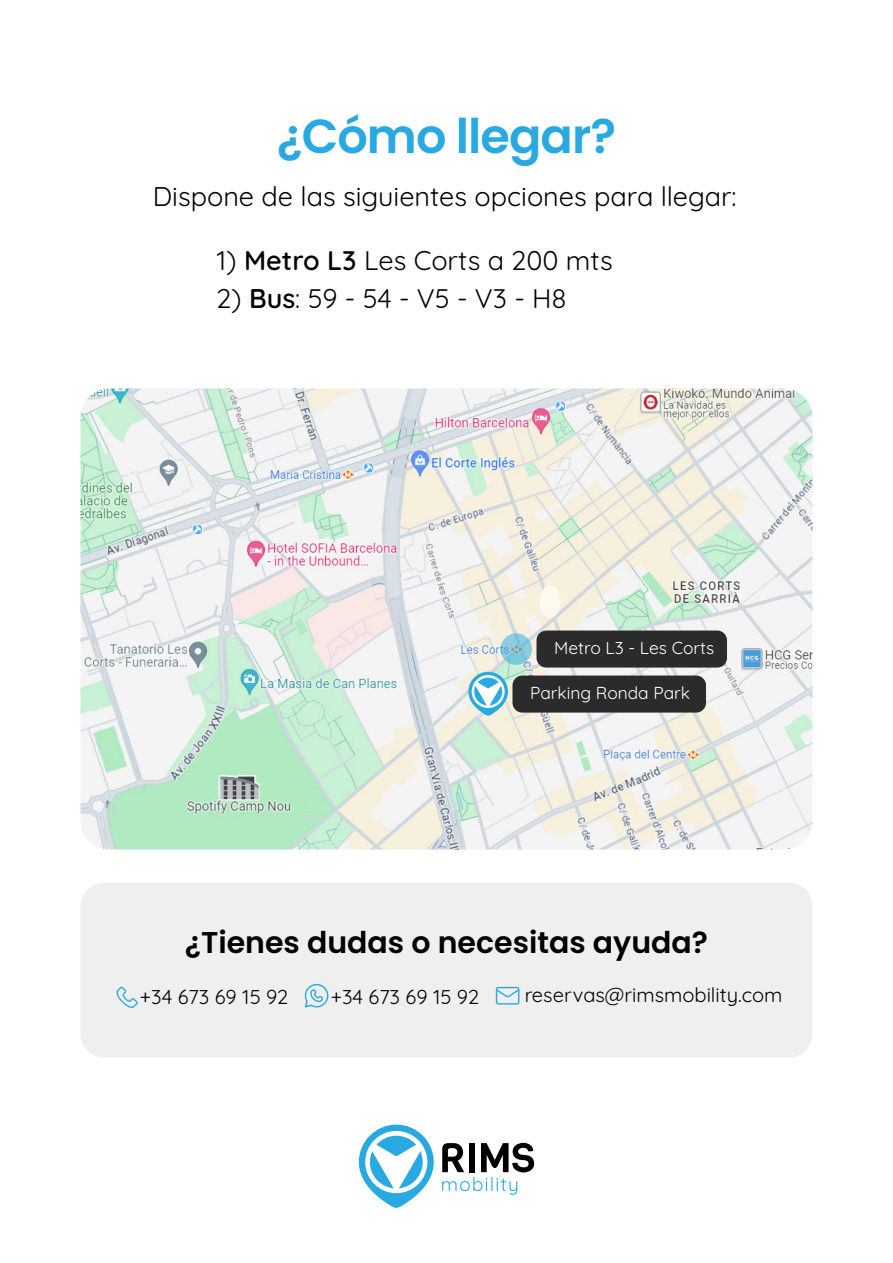
<style>
.page{position:relative;width:893px;height:1263px;background:#fff}
.page>*{position:absolute;margin:0;border:0;box-sizing:border-box;transform-origin:0 0}
.t1{font:600 47.7px "Poppins";letter-spacing:-.02em;color:#29a9e1}
.t2{font:600 30px "Poppins";color:#000}
.t3{font:27px "Quicksand";color:#000}
.t4{font:20.1px "Quicksand";color:#000}
.t5{font:17.25px "Quicksand";color:#fff}
.s1{font-weight:600}
</style>
<div class="page">
<svg style="left:442px;top:1143px;width:92px;height:52px"></svg>
<svg style="left:359px;top:1124px;width:75px;height:84px"></svg>
<img style="left:80px;top:388px;width:732px;height:461px">
<div style="left:80px;top:882px;width:732px;height:175px;background:#efefef;border-radius:24px"></div>
<div style="left:539px;top:585px;width:21px;height:33px;background:#fdf9ef;border-radius:50%"></div>
<svg style="left:468px;top:672px;width:40px;height:44px"></svg>
<div style="left:536px;top:630px;width:191px;height:37px;background:#2b2b2b;border-radius:10px"></div>
<div style="left:512px;top:675px;width:194px;height:37px;background:#2b2b2b;border-radius:10px"></div>
<svg style="left:500px;top:633px;width:32px;height:32px"></svg>
<svg style="left:305px;top:984px;width:23px;height:24px"></svg>
<svg style="left:496px;top:987px;width:23px;height:17px"></svg>
<svg style="left:116px;top:987px;width:22px;height:21px"></svg>
<h1 class="t1" style="left:277px;top:109px;width:341px">¿Cómo llegar?</h1>
<p class="t3" style="left:153px;top:175px;width:585px">Dispone de las siguientes opciones para llegar:</p>
<p class="t3" style="left:217px;top:239px;width:398px">1) <span class="s1">Metro L3</span> Les Corts a 200 mts</p>
<p class="t3" style="left:217px;top:278px;width:351px">2) <span class="s1">Bus</span>: 59 - 54 - V5 - V3 - H8</p>
<p class="t5" style="left:554px;top:634px;width:162px">Metro L3 - Les Corts</p>
<p class="t5" style="left:530px;top:679px;width:161px">Parking Ronda Park</p>
<p class="t2" style="left:185px;top:925px;width:524px">¿Tienes dudas o necesitas ayuda?</p>
<p class="t4" style="left:140px;top:981px;width:150px">+34 673 69 15 92</p>
<p class="t4" style="left:331px;top:981px;width:150px">+34 673 69 15 92</p>
<p class="t4" style="left:525px;top:979px;width:259px">reservas@rimsmobility.com</p>
</div>
